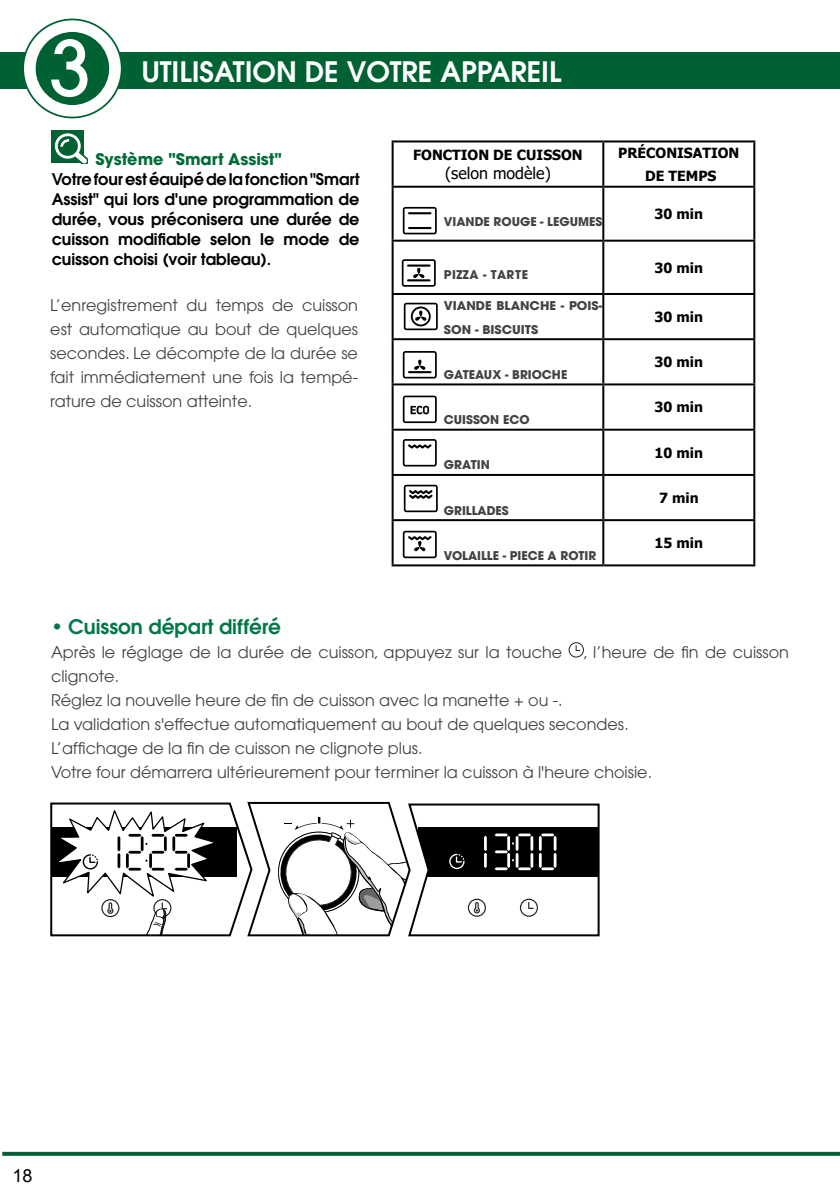
<style>
.page{position:relative;width:840px;height:1191px;background:#fff}
.page>*{position:absolute;margin:0;border:0;box-sizing:border-box;transform-origin:0 0}
.t1{font:500 75.6px "Avant Garde";color:#fff}
.t2{font:600 28px "Avant Garde";color:#fff}
.t3{font:600 20px "Avant Garde";color:#007847}
.t4{font:18px "Arial";color:#000}
.t5{font:16px/24px "Avant Garde";color:#424241}
.t6{font:600 16px/20px "Avant Garde";letter-spacing:-.005em;color:#000;text-align:justify}
.t7{font:700 16px "Avant Garde";color:#006b37}
.t8{font:16px "Tahoma";color:#000}
.t9{font:700 14px/22.4px "Tahoma";color:#000;text-align:center}
.t10{font:700 12px "Avant Garde";color:#424241}
.t11{font:700 12px/24px "Avant Garde";color:#424241;scale:1.04 1}
.t12{font:700 12px "Avant Garde";letter-spacing:.04em;color:#424241}
</style>
<div class="page">
<svg style="left:2px;top:1151px;width:837px;height:4px;background:#36835e"></svg>
<div style="left:0;top:52px;width:839px;height:37px;background:#006233"></div>
<div style="left:23px;top:19px;width:99px;height:98px;background:#fff;border-radius:50%"></div>
<div style="left:22px;top:19px;width:100px;height:99px;border:2px solid #006233;border-radius:50%"></div>
<div style="left:36px;top:32px;width:73px;height:73px;background:#006233;border-radius:50%"></div>
<hr style="left:839px;top:52px;width:1px;height:37px;background:#006233">
<svg style="left:568px;top:642px;width:15px;height:15px"></svg>
<svg style="left:50px;top:801px;width:550px;height:136px"></svg>
<svg style="left:393px;top:142px;width:359px;height:422px"></svg>
<hr style="left:391px;top:140px;width:212px;height:2px;background:#000">
<hr style="left:391px;top:142px;width:2px;height:44px;background:#000">
<hr style="left:603px;top:140px;width:151px;height:2px;background:#000">
<hr style="left:602px;top:142px;width:2px;height:44px;background:#000">
<hr style="left:752px;top:142px;width:2px;height:44px;background:#000">
<hr style="left:391px;top:186px;width:212px;height:2px;background:#000">
<hr style="left:391px;top:188px;width:2px;height:52px;background:#000">
<hr style="left:603px;top:186px;width:151px;height:2px;background:#000">
<hr style="left:602px;top:188px;width:2px;height:52px;background:#000">
<hr style="left:752px;top:188px;width:2px;height:52px;background:#000">
<hr style="left:391px;top:240px;width:212px;height:2px;background:#000">
<hr style="left:391px;top:242px;width:2px;height:51px;background:#000">
<hr style="left:603px;top:240px;width:151px;height:2px;background:#000">
<hr style="left:602px;top:242px;width:2px;height:51px;background:#000">
<hr style="left:752px;top:242px;width:2px;height:51px;background:#000">
<hr style="left:391px;top:293px;width:212px;height:2px;background:#000">
<hr style="left:391px;top:295px;width:2px;height:43px;background:#000">
<hr style="left:603px;top:293px;width:151px;height:2px;background:#000">
<hr style="left:602px;top:295px;width:2px;height:43px;background:#000">
<hr style="left:752px;top:295px;width:2px;height:43px;background:#000">
<hr style="left:391px;top:338px;width:212px;height:2px;background:#000">
<hr style="left:391px;top:340px;width:2px;height:43px;background:#000">
<hr style="left:603px;top:338px;width:151px;height:2px;background:#000">
<hr style="left:602px;top:340px;width:2px;height:43px;background:#000">
<hr style="left:752px;top:340px;width:2px;height:43px;background:#000">
<hr style="left:391px;top:383px;width:212px;height:2px;background:#000">
<hr style="left:391px;top:385px;width:2px;height:44px;background:#000">
<hr style="left:603px;top:383px;width:151px;height:2px;background:#000">
<hr style="left:602px;top:385px;width:2px;height:44px;background:#000">
<hr style="left:752px;top:385px;width:2px;height:44px;background:#000">
<hr style="left:391px;top:429px;width:212px;height:2px;background:#000">
<hr style="left:391px;top:431px;width:2px;height:43px;background:#000">
<hr style="left:603px;top:429px;width:151px;height:2px;background:#000">
<hr style="left:602px;top:431px;width:2px;height:43px;background:#000">
<hr style="left:752px;top:431px;width:2px;height:43px;background:#000">
<hr style="left:391px;top:474px;width:212px;height:2px;background:#000">
<hr style="left:391px;top:476px;width:2px;height:43px;background:#000">
<hr style="left:603px;top:474px;width:151px;height:2px;background:#000">
<hr style="left:602px;top:476px;width:2px;height:43px;background:#000">
<hr style="left:752px;top:476px;width:2px;height:43px;background:#000">
<hr style="left:391px;top:519px;width:212px;height:2px;background:#000">
<hr style="left:391px;top:521px;width:2px;height:43px;background:#000">
<hr style="left:603px;top:519px;width:151px;height:2px;background:#000">
<hr style="left:602px;top:521px;width:2px;height:43px;background:#000">
<hr style="left:752px;top:521px;width:2px;height:43px;background:#000">
<hr style="left:391px;top:564px;width:212px;height:2px;background:#000">
<hr style="left:603px;top:564px;width:151px;height:2px;background:#000">
<div style="left:395px;top:201px;width:46px;height:34px;background:#fff"></div>
<svg style="left:402px;top:207px;width:34px;height:27px"></svg>
<hr style="left:408px;top:212px;width:23px;height:2px;background:#000">
<hr style="left:408px;top:227px;width:23px;height:2px;background:#000">
<div style="left:395px;top:255px;width:46px;height:34px;background:#fff"></div>
<svg style="left:401px;top:259px;width:34px;height:28px"></svg>
<svg style="left:395px;top:300px;width:46px;height:34px"></svg>
<svg style="left:403px;top:303px;width:34px;height:27px"></svg>
<div style="left:395px;top:345px;width:46px;height:34px;background:#fff"></div>
<svg style="left:402px;top:351px;width:34px;height:27px"></svg>
<div style="left:395px;top:390px;width:46px;height:34px;background:#fff"></div>
<svg style="left:402px;top:395px;width:34px;height:28px"></svg>
<div style="left:395px;top:435px;width:46px;height:34px;background:#fff"></div>
<svg style="left:402px;top:439px;width:34px;height:27px"></svg>
<svg style="left:395px;top:480px;width:46px;height:34px"></svg>
<svg style="left:403px;top:485px;width:34px;height:27px"></svg>
<svg style="left:395px;top:526px;width:46px;height:34px"></svg>
<svg style="left:402px;top:531px;width:34px;height:27px"></svg>
<div style="left:52px;top:130px;width:32px;height:32px;background:#006233"></div>
<svg style="left:53px;top:133px;width:34px;height:31px"></svg>
<h1 class="t1" style="left:50px;top:22px;width:44px">3</h1>
<h2 class="t2" style="left:142px;top:54px;width:421px">UTILISATION DE VOTRE APPAREIL</h2>
<p class="t7" style="left:95px;top:149px;width:188px">Système "Smart Assist"</p>
<p class="t6" style="left:52px;top:169px;width:309px">Votre four est éauipé de la fonction "Smart Assist" qui lors d'une programmation de durée, vous préconisera une durée de cuisson modifiable selon le mode de cuisson choisi (voir tableau).</p>
<p class="t9" style="left:413px;top:144px;width:171px">FONCTION DE CUISSON</p>
<p class="t8" style="left:445px;top:162px;width:107px">(selon modèle)</p>
<p class="t10" style="left:443px;top:214px;width:160px">VIANDE ROUGE - LEGUMES</p>
<p class="t12" style="left:443px;top:267px;width:86px">PIZZA - TARTE</p>
<p class="t9" style="left:618px;top:142px;width:123px">PRÉCONISATION<br>DE TEMPS</p>
<p class="t9" style="left:654px;top:203px;width:50px">30 min</p>
<p class="t9" style="left:654px;top:257px;width:50px">30 min</p>
<p class="t5" style="left:50px;top:293px;width:309px;text-align:justify">L’enregistrement du temps de cuisson est automatique au bout de quelques secondes. Le décompte de la durée se fait immédiatement une fois la tempé&shy;rature de cuisson atteinte.</p>
<p class="t11" style="left:443px;top:293px;width:154px">VIANDE BLANCHE - POIS-<br>SON - BISCUITS</p>
<p class="t9" style="left:654px;top:306px;width:50px">30 min</p>
<p class="t10" style="left:443px;top:367px;width:125px">GATEAUX - BRIOCHE</p>
<p class="t9" style="left:654px;top:351px;width:50px">30 min</p>
<p class="t10" style="left:443px;top:412px;width:87px">CUISSON ECO</p>
<p class="t10" style="left:443px;top:457px;width:47px">GRATIN</p>
<p class="t10" style="left:443px;top:502px;width:66px">GRILLADES</p>
<p class="t10" style="left:443px;top:547px;width:154px">VOLAILLE - PIECE A ROTIR</p>
<p class="t9" style="left:654px;top:397px;width:50px">30 min</p>
<p class="t9" style="left:654px;top:442px;width:50px">10 min</p>
<p class="t9" style="left:658px;top:487px;width:41px">7 min</p>
<p class="t9" style="left:654px;top:532px;width:50px">15 min</p>
<p class="t3" style="left:51px;top:613px;width:231px">• Cuisson départ différé</p>
<p class="t5" style="left:51px;top:639px;width:512px">Après le réglage de la durée de cuisson, appuyez sur la touche</p>
<p class="t5" style="left:583px;top:639px;width:206px">, l’heure de fin de cuisson</p>
<p class="t5" style="left:51px;top:663px;width:602px">clignote.<br>Réglez la nouvelle heure de fin de cuisson avec la manette + ou -.<br>La validation s'effectue automatiquement au bout de quelques secondes.<br>L’affichage de la fin de cuisson ne clignote plus.<br>Votre four démarrera ultérieurement pour terminer la cuisson à l'heure choisie.</p>
<p class="t4" style="left:12px;top:1164px;width:22px">18</p>
</div>
